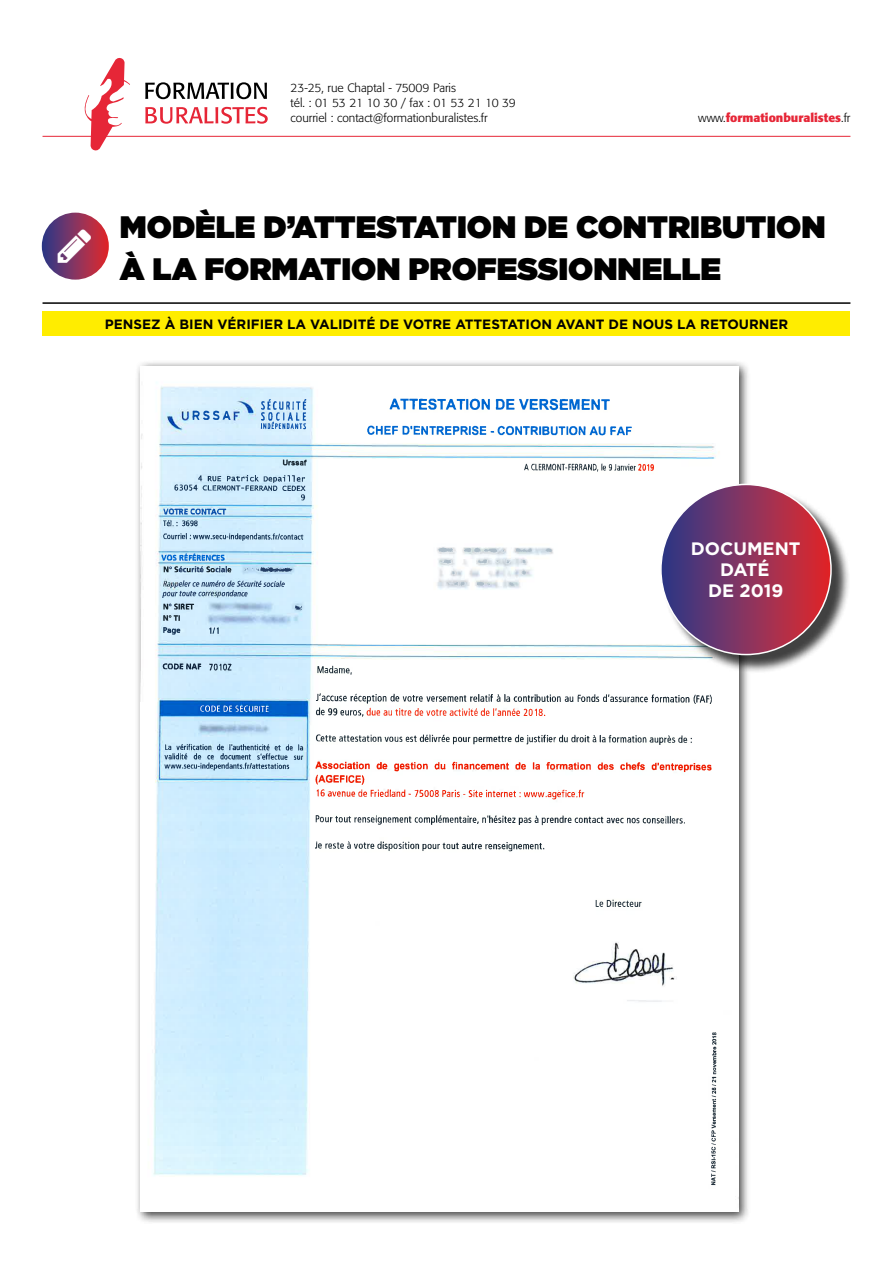
<style>
.page{position:relative;width:893px;height:1263px;background:#fff}
.page>*{position:absolute;margin:0;border:0;box-sizing:border-box;transform-origin:0 0}
.t1{font:900 31.05px/41.4px "Gotham";color:#000}
.t2{font:700 18px/21px "Gotham";color:#fff;text-align:center}
.t3{font:700 13.5px "Gotham";color:#000}
.t4{font:300 12px/15.5px "Formata";color:#000}
.t5{font:700 12px "Formata";color:#e62637}
.s1{font-weight:300;color:#000}
</style>
<div class="page">
<hr style="left:43px;top:136px;width:807px;height:1px;background:#e62637">
<svg style="left:145px;top:82px;width:122px;height:17px"></svg>
<svg style="left:145px;top:107px;width:123px;height:17px"></svg>
<svg style="left:84px;top:58px;width:46px;height:93px"></svg>
<div style="left:135px;top:360px;width:616px;height:864px;background:#000;opacity:.75"></div>
<img style="left:140px;top:366px;width:598px;height:845px">
<img style="left:162px;top:399px;width:470px;height:162px">
<img style="left:164px;top:460px;width:553px;height:725px">
<img style="left:164px;top:475px;width:142px;height:295px">
<img style="left:162px;top:567px;width:140px;height:43px">
<img style="left:524px;top:463px;width:129px;height:8px">
<img style="left:437px;top:547px;width:116px;height:39px">
<img style="left:200px;top:705px;width:70px;height:6px">
<img style="left:162px;top:663px;width:69px;height:8px">
<img style="left:316px;top:693px;width:395px;height:23px">
<img style="left:316px;top:734px;width:395px;height:117px">
<div style="left:43px;top:312px;width:807px;height:24px;background:#ffed00"></div>
<div style="left:662px;top:486px;width:188px;height:188px;background:#000;opacity:.75"></div>
<svg style="left:661px;top:484px;width:170px;height:170px;background:#89355f"></svg>
<div style="left:42px;top:213px;width:67px;height:67px;background:linear-gradient(to right,#2a3a8c,#e42b2e);border-radius:34px"></div>
<hr style="left:43px;top:302px;width:807px;height:2px;background:#000">
<svg style="left:58px;top:230px;width:33px;height:33px"></svg>
<p class="t4" style="left:291px;top:80px;width:227px">23-25, rue Chaptal - 75009 Paris<br>tél. : 01 53 21 10 30 / fax : 01 53 21 10 39 courriel : contact@formationburalistes.fr</p>
<p class="t5" style="left:698px;top:111px;width:154px"><span class="s1">www.</span>formationburalistes<span class="s1">.fr</span></p>
<h1 class="t1" style="left:120px;top:206px;width:707px">MODÈLE D’ATTESTATION DE CONTRIBUTION<br>À LA FORMATION PROFESSIONNELLE</h1>
<p class="t3" style="left:105px;top:317px;width:685px">PENSEZ À BIEN VÉRIFIER LA VALIDITÉ DE VOTRE ATTESTATION AVANT DE NOUS LA RETOURNER</p>
<h2 class="t2" style="left:691px;top:537px;width:111px">DOCUMENT<br>DATÉ<br>DE 2019</h2>
</div>
